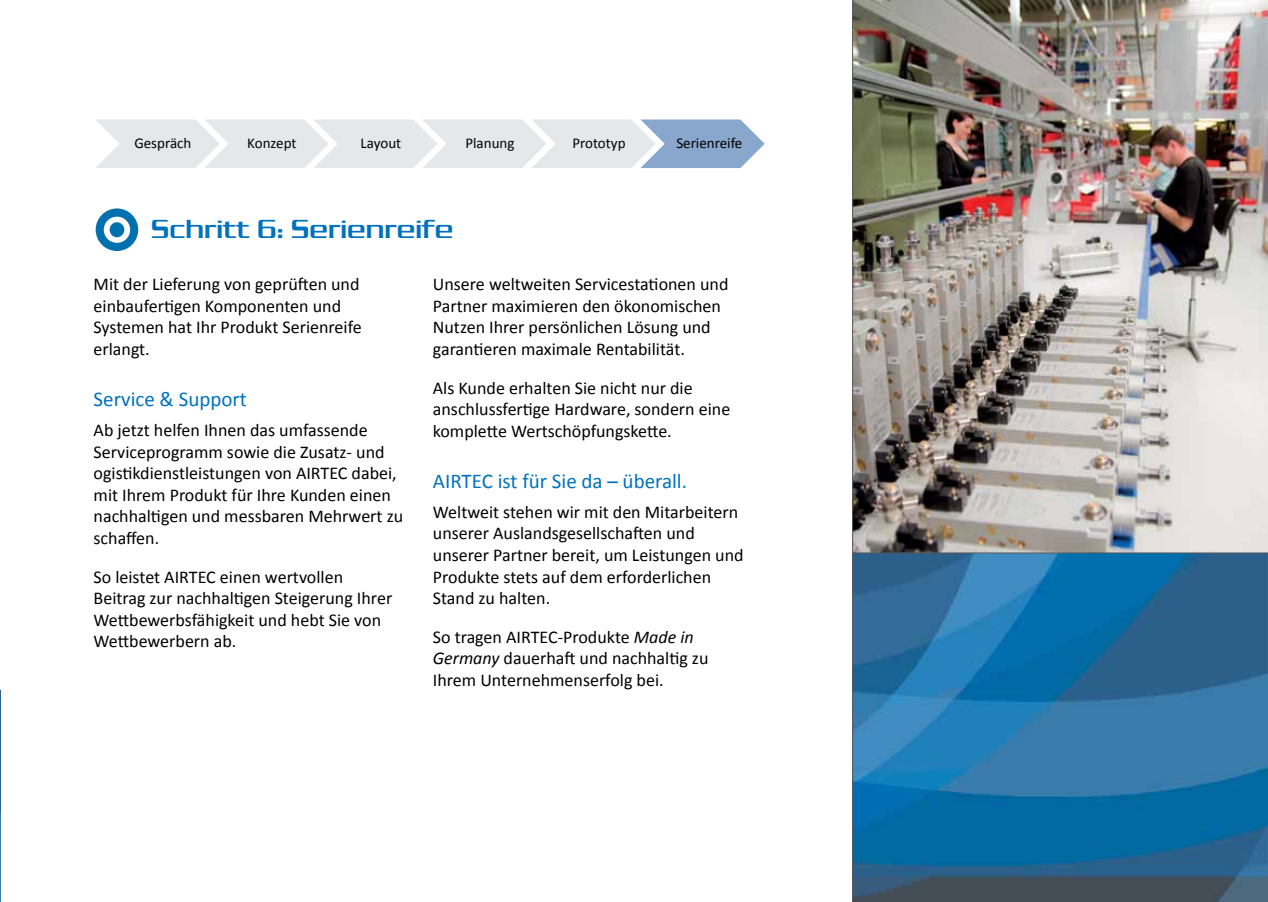
<style>
.page{position:relative;width:1268px;height:902px;background:#fff}
.page>*{position:absolute;margin:0;border:0;box-sizing:border-box;transform-origin:0 0}
.t1{font:27px "Dungeon";color:#0072bc}
.t2{font:21px "Calibri";color:#0072bc}
.t3{font:18px/21.6px "Calibri";color:#000}
.t4{font:15px "Calibri";color:#000}
.s1{font-style:italic}
</style>
<div class="page">
<img style="left:0;top:690px;width:1px;height:211px">
<img style="left:853px;top:553px;width:414px;height:348px">
<img style="left:853px;top:0;width:414px;height:552px">
<hr style="left:852px;top:552px;width:415px;height:1px;background:#58595b">
<hr style="left:852px;top:0;width:1px;height:901px;background:#58595b">
<svg style="left:96px;top:119px;width:669px;height:49px;background:#dee2e7"></svg>
<div style="left:665px;top:136px;width:87px;height:16px;background:#89a6cc"></div>
<div style="left:96px;top:208px;width:42px;height:43px;background:#0071ae;border-radius:50%"></div>
<div style="left:104px;top:217px;width:26px;height:26px;background:#fff;border-radius:50%"></div>
<div style="left:110px;top:222px;width:14px;height:15px;background:#0071ae;border-radius:50%"></div>
<p class="t4" style="left:134px;top:133px;width:58px">Gespräch</p>
<p class="t4" style="left:247px;top:133px;width:51px">Konzept</p>
<p class="t4" style="left:360px;top:133px;width:42px">Layout</p>
<p class="t4" style="left:465px;top:133px;width:51px">Planung</p>
<p class="t4" style="left:572px;top:133px;width:55px">Prototyp</p>
<p class="t4" style="left:676px;top:133px;width:67px">Serienreife</p>
<h1 class="t1" style="left:151px;top:213px;width:304px">Schritt 6: Serienreife</h1>
<p class="t3" style="left:94px;top:273px;width:269px">Mit der Lieferung von geprüften und einbaufertigen Komponenten und<br>Systemen hat Ihr Produkt Serienreife erlangt.</p>
<p class="t2" style="left:94px;top:385px;width:155px">Service &amp; Support</p>
<p class="t3" style="left:94px;top:419px;width:311px">Ab jetzt helfen Ihnen das umfassende Serviceprogramm sowie die Zusatz- und ogistikdienstleistungen von AIRTEC dabei, mit Ihrem Produkt für Ihre Kunden einen nachhaltigen und messbaren Mehrwert zu schaffen.</p>
<p class="t3" style="left:94px;top:566px;width:300px">So leistet AIRTEC einen wertvollen Beitrag zur nachhaltigen Steigerung Ihrer Wettbewerbsfähigkeit und hebt Sie von Wettbewerbern ab.</p>
<p class="t3" style="left:433px;top:273px;width:297px">Unsere weltweiten Servicestationen und Partner maximieren den ökonomischen Nutzen Ihrer persönlichen Lösung und garantieren maximale Rentabilität.</p>
<p class="t3" style="left:433px;top:377px;width:299px">Als Kunde erhalten Sie nicht nur die anschlussfertige Hardware, sondern eine komplette Wertschöpfungskette.</p>
<p class="t2" style="left:433px;top:467px;width:256px">AIRTEC ist für Sie da – überall.</p>
<p class="t3" style="left:433px;top:501px;width:312px">Weltweit stehen wir mit den Mitarbeitern unserer Auslandsgesellschaften und unserer Partner bereit, um Leistungen und Produkte stets auf dem erforderlichen Stand zu halten.</p>
<p class="t3" style="left:433px;top:626px;width:277px">So tragen AIRTEC-Produkte <span class="s1">Made in<br>Germany</span> dauerhaft und nachhaltig zu<br>Ihrem Unternehmenserfolg bei.</p>
</div>
